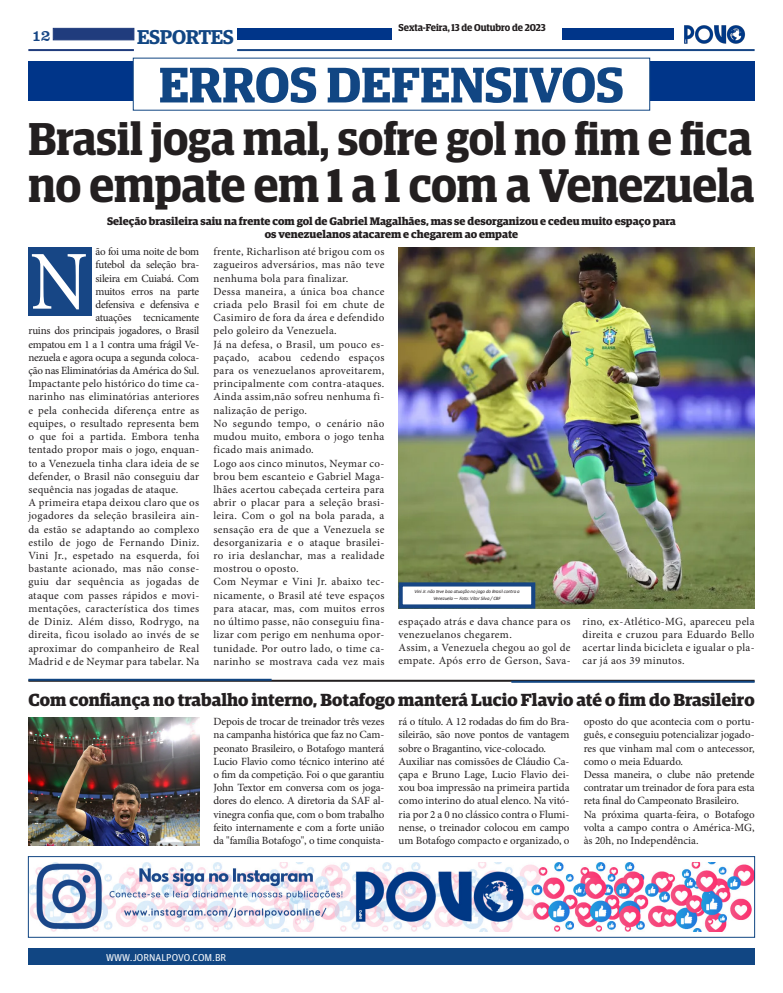
<style>
.page{position:relative;width:783px;height:993px;background:#fff}
.page>*{position:absolute;margin:0;border:0;box-sizing:border-box;transform-origin:0 0}
.t1{font:83.8px "Minion Pro";color:#fff;scale:.92 1}
.t2{font:600 50px "Guardian Egyptian Display";color:#114683;scale:1.05 1}
.t3{font:600 47.2px "Guardian Egyptian Display";letter-spacing:-.005em;color:#231f20}
.t4{font:600 46px "Guardian Egyptian Display";letter-spacing:-.005em;color:#231f20}
.t5{font:600 20px "Guardian Egyptian";letter-spacing:-.02em;color:#114683}
.t6{font:700 17.6px "Guardian Egyptian";color:#231f20}
.t7{font:16px "Clarendon BT";color:#174685}
.t8{font:11px/13.2px "Minion Pro";letter-spacing:.01em;color:#231f20;text-align:justify}
.t9{font:11px/13.2px "Minion Pro";letter-spacing:-.02em;color:#231f20;text-align:right}
.t10{font:700 11px "Guardian Egyptian";color:#231f20}
.t11{font:11px/13.2px "Minion Pro";letter-spacing:.03em;color:#231f20}
.t12{font:600 10px "Guardian Egyptian Display";letter-spacing:-.005em;color:#231f20}
.t13{font:10px "Guardian Agate Sans G1 D Regular";color:#fff}
.t14{font:italic 5px/7px "Calibri";letter-spacing:-.02em;color:#231f20;text-align:center}
</style>
<div class="page">
<img style="left:684px;top:25px;width:62px;height:19px">
<div style="left:53px;top:28px;width:81px;height:12px;background:#203c7d;border:1px solid #203c7d"></div>
<hr style="left:28px;top:49px;width:106px;height:2px;background:#203c7d">
<div style="left:28px;top:947px;width:726px;height:17px;background:#114683"></div>
<div style="left:237px;top:28px;width:154px;height:12px;background:#003589"></div>
<hr style="left:237px;top:49px;width:517px;height:2px;background:#174685">
<div style="left:562px;top:28px;width:112px;height:12px;background:#003589"></div>
<hr style="left:28px;top:679px;width:726px;height:2px;background:#231f20">
<hr style="left:511px;top:680px;width:243px;height:2px;background:#114683">
<hr style="left:28px;top:678px;width:243px;height:2px;background:#114683">
<div style="left:28px;top:61px;width:726px;height:40px;background:#003589"></div>
<div style="left:133px;top:58px;width:516px;height:52px;background:#fff"></div>
<img style="left:28px;top:717px;width:171px;height:128px">
<img style="left:30px;top:862px;width:723px;height:69px">
<div style="left:28px;top:855px;width:727px;height:82px;border:1px solid #114683"></div>
<div style="left:28px;top:247px;width:64px;height:68px;background:#174685"></div>
<img style="left:398px;top:247px;width:356px;height:361px">
<div style="left:398px;top:582px;width:137px;height:26px;background:#fff;border:4px solid #174685"></div>
<h3 class="t7" style="left:31px;top:25px;width:21px">12</h3>
<h3 class="t5" style="left:137px;top:22px;width:98px">ESPORTES</h3>
<p class="t12" style="left:398px;top:22px;width:148px">Sexta-Feira, 13 de Outubro de 2023</p>
<p class="t2" style="left:159px;top:58px;width:444px">ERROS DEFENSIVOS</p>
<p class="t4" style="left:28px;top:114px;width:724px">Brasil joga mal, sofre gol no fim e fica</p>
<p class="t3" style="left:28px;top:160px;width:727px">no empate em 1 a 1 com a Venezuela</p>
<p class="t10" style="left:107px;top:213px;width:570px">Seleção brasileira saiu na frente com gol de Gabriel Magalhães, mas se desorganizou e cedeu muito espaço para</p>
<p class="t10" style="left:265px;top:226px;width:255px">os venezuelanos atacarem e chegarem ao empate</p>
<p class="t9" style="left:28px;top:245px;width:172px">ão foi uma noite de bom<br>futebol da seleção bra-<br>sileira em Cuiabá. Com<br>muitos erros na parte<br>defensiva e defensiva e<br>atuações tecnicamente<br>ruins dos principais jogadores, o Brasil empatou em 1 a 1 contra uma frágil Ve&shy;nezuela e agora ocupa a segunda coloca&shy;ção nas Eliminatórias da América do Sul.</p>
<p class="t8" style="left:28px;top:377px;width:172px">Impactante pelo histórico do time ca&shy;narinho nas eliminatórias anteriores e pela conhecida diferença entre as equipes, o resultado representa bem o que foi a partida. Embora tenha tentado propor mais o jogo, enquan&shy;to a Venezuela tinha clara ideia de se defender, o Brasil não conseguiu dar sequência nas jogadas de ataque.</p>
<p class="t8" style="left:28px;top:496px;width:172px">A primeira etapa deixou claro que os jogadores da seleção brasileira ain&shy;da estão se adaptando ao complexo estilo de jogo de Fernando Diniz.<br>Vini Jr., espetado na esquerda, foi bastante acionado, mas não conse&shy;guiu dar sequência as jogadas de ataque com passes rápidos e movi&shy;mentações, característica dos times de Diniz. Além disso, Rodrygo, na direita, ficou isolado ao invés de se aproximar do companheiro de Real Madrid e de Neymar para tabelar. Na</p>
<p class="t1" style="left:30px;top:226px;width:64px">N</p>
<p class="t8" style="left:213px;top:245px;width:172px">frente, Richarlison até brigou com os zagueiros adversários, mas não teve nenhuma bola para finalizar.</p>
<p class="t8" style="left:213px;top:284px;width:172px">Dessa maneira, a única boa chance criada pelo Brasil foi em chute de Casimiro de fora da área e defendido pelo goleiro da Venezuela.</p>
<p class="t8" style="left:213px;top:337px;width:172px">Já na defesa, o Brasil, um pouco es&shy;paçado, acabou cedendo espaços para os venezuelanos aproveitarem, principalmente com contra-ataques.<br>Ainda assim,não sofreu nenhuma fi&shy;nalização de perigo.</p>
<p class="t8" style="left:213px;top:416px;width:172px">No segundo tempo, o cenário não mudou muito, embora o jogo tenha ficado mais animado.</p>
<p class="t8" style="left:213px;top:456px;width:172px">Logo aos cinco minutos, Neymar co&shy;brou bem escanteio e Gabriel Maga&shy;lhães acertou cabeçada certeira para abrir o placar para a seleção brasi&shy;leira. Com o gol na bola parada, a sensação era de que a Venezuela se desorganizaria e o ataque brasilei&shy;ro iria deslanchar, mas a realidade mostrou o oposto.</p>
<p class="t8" style="left:213px;top:575px;width:172px">Com Neymar e Vini Jr. abaixo tec&shy;nicamente, o Brasil até teve espaços para atacar, mas, com muitos erros no último passe, não conseguiu fina&shy;lizar com perigo em nenhuma opor&shy;tunidade. Por outro lado, o time ca&shy;narinho se mostrava cada vez mais</p>
<p class="t14" style="left:414px;top:587px;width:107px">Vini Jr. não teve boa atuação no jogo do Brasil contra a<br>Venezuela — Foto: Vítor Silva / CBF</p>
<p class="t11" style="left:398px;top:614px;width:173px">espaçado atrás e dava chance para os venezuelanos chegarem.</p>
<p class="t11" style="left:398px;top:640px;width:173px">Assim, a Venezuela chegou ao gol de empate. Após erro de Gerson, Sava-</p>
<p class="t8" style="left:582px;top:614px;width:173px">rino, ex-Atlético-MG, apareceu pela direita e cruzou para Eduardo Bello acertar linda bicicleta e igualar o pla&shy;car já aos 39 minutos.</p>
<p class="t6" style="left:28px;top:686px;width:727px">Com confiança no trabalho interno, Botafogo manterá Lucio Flavio até o fim do Brasileiro</p>
<p class="t8" style="left:213px;top:714px;width:172px">Depois de trocar de treinador três vezes na campanha histórica que faz no Cam&shy;peonato Brasileiro, o Botafogo manterá Lucio Flavio como técnico interino até o fim da competição. Foi o que garantiu John Textor em conversa com os joga&shy;dores do elenco. A diretoria da SAF al&shy;vinegra confia que, com o bom trabalho feito internamente e com a forte união da "família Botafogo", o time conquista-</p>
<p class="t8" style="left:398px;top:714px;width:172px">rá o título. A 12 rodadas do fim do Bra&shy;sileirão, são nove pontos de vantagem sobre o Bragantino, vice-colocado.</p>
<p class="t8" style="left:398px;top:754px;width:172px">Auxiliar nas comissões de Cláudio Ca&shy;çapa e Bruno Lage, Lucio Flavio dei&shy;xou boa impressão na primeira partida como interino do atual elenco. Na vitó&shy;ria por 2 a 0 no clássico contra o Flumi&shy;nense, o treinador colocou em campo um Botafogo compacto e organizado, o</p>
<p class="t8" style="left:583px;top:714px;width:172px">oposto do que acontecia com o portu&shy;guês, e conseguiu potencializar jogado&shy;res que vinham mal com o antecessor, como o meia Eduardo.</p>
<p class="t8" style="left:583px;top:767px;width:172px">Dessa maneira, o clube não pretende contratar um treinador de fora para esta reta final do Campeonato Brasileiro.</p>
<p class="t8" style="left:583px;top:807px;width:172px">Na próxima quarta-feira, o Botafogo volta a campo contra o América-MG, às 20h, no Independência.</p>
<p class="t13" style="left:106px;top:949px;width:122px">WWW.JORNALPOVO.COM.BR</p>
</div>
